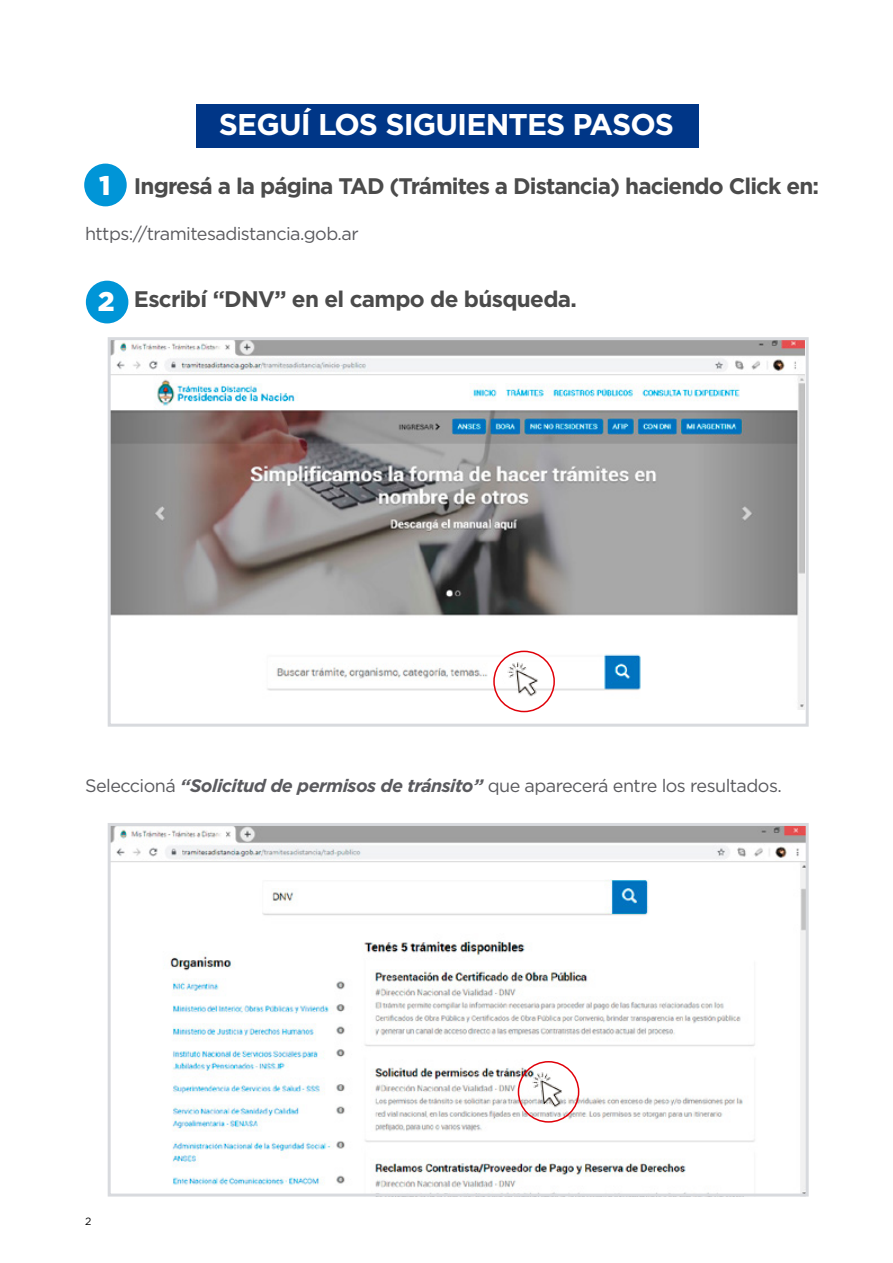
<style>
.page{position:relative;width:893px;height:1263px;background:#fff}
.page>*{position:absolute;margin:0;border:0;box-sizing:border-box;transform-origin:0 0}
.t1{font:700 30px "Gotham";letter-spacing:-.03em;color:#fff}
.t2{font:700 22.5px "Gotham";letter-spacing:-.04em;color:#4b4b4b}
.t3{font:18px "Gotham";letter-spacing:-.03em;color:#5b5b5f}
.t4{font:10.5px "Gotham";color:#000}
.s1{font-weight:900;font-size:27px;color:#fff}
.s2{font-weight:700;font-style:italic}
</style>
<div class="page">
<img style="left:112px;top:341px;width:693px;height:368px">
<div style="left:493px;top:651px;width:62px;height:61px;border:2px solid #e00109;border-radius:50%"></div>
<img style="left:503px;top:660px;width:42px;height:39px">
<div style="left:197px;top:104px;width:502px;height:43px;background:#003687"></div>
<div style="left:108px;top:337px;width:701px;height:390px;border:3px solid #d8dade"></div>
<div style="left:84px;top:164px;width:43px;height:42px;background:#0095d7;border-radius:50%"></div>
<div style="left:86px;top:281px;width:42px;height:42px;background:#0095d7;border-radius:50%"></div>
<img style="left:112px;top:827px;width:693px;height:365px">
<div style="left:108px;top:823px;width:701px;height:373px;border:3px solid #d8dade"></div>
<div style="left:518px;top:1061px;width:61px;height:62px;border:2px solid #e00109;border-radius:50%"></div>
<img style="left:527px;top:1070px;width:43px;height:39px">
<h1 class="t1" style="left:219px;top:105px;width:457px">SEGUÍ LOS SIGUIENTES PASOS</h1>
<p class="t2" style="left:99px;top:172px;width:722px"><span class="s1">1</span> Ingresá a la página TAD (Trámites a Distancia) haciendo Click en:</p>
<p class="t3" style="left:85px;top:222px;width:275px">https://tramitesadistancia.gob.ar</p>
<p class="t2" style="left:98px;top:284px;width:480px"><span class="s1">2</span> Escribí “DNV” en el campo de búsqueda.</p>
<p class="t3" style="left:85px;top:774px;width:698px">Seleccioná <span class="s2">“Solicitud de permisos de tránsito”</span> que aparecerá entre los resultados.</p>
<p class="t4" style="left:85px;top:1214px;width:8px">2</p>
</div>
